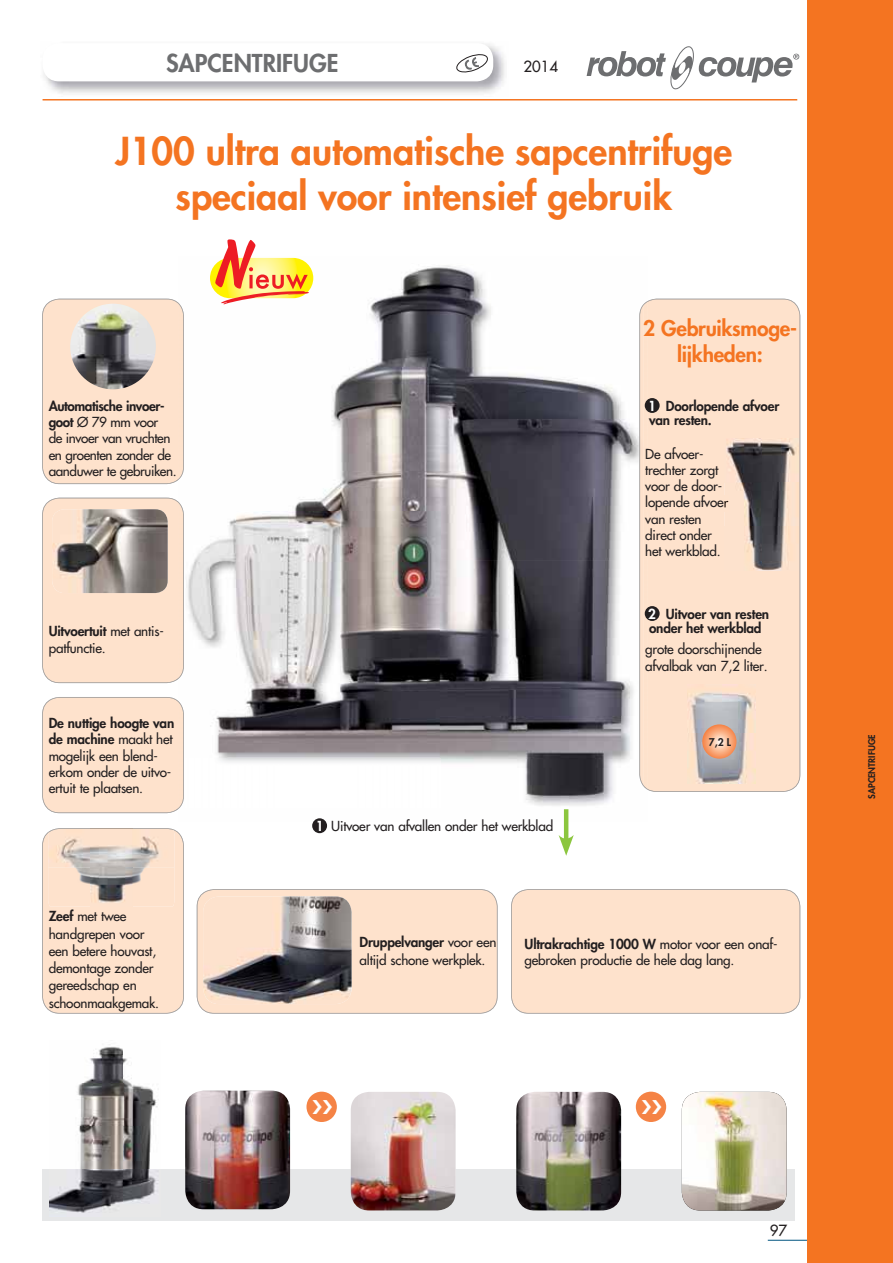
<style>
.page{position:relative;width:893px;height:1263px;background:#fff}
.page>*{position:absolute;margin:0;border:0;box-sizing:border-box;transform-origin:0 0}
.t1{font:800 37.5px/45px "Futura";color:#f47421;text-align:center}
.t2{font:800 24px "Futura";color:#6d6e70}
.t3{font:800 21px/25.2px "Futura";letter-spacing:-.015em;color:#f47421;text-align:center}
.t4{font:15px "Futura";color:#231f20}
.t5{font:13.5px/16.2px "Futura";letter-spacing:-.015em;color:#231f20}
.t6{font:800 13.5px "Futura";letter-spacing:-.015em;color:#231f20}
.t7{font:800 13.5px "Futura";color:#fff}
.t8{font:800 10.35px "Futura";color:#231f20}
.t9{font:800 9px "Futura";color:#231f20}
.s1{font-weight:800}
</style>
<div class="page">
<hr style="left:768px;top:1240px;width:40px;height:1px;background:#005480">
<img style="left:187px;top:265px;width:452px;height:541px">
<img style="left:639px;top:311px;width:5px;height:476px">
<div style="left:648px;top:299px;width:152px;height:492px;background:#fee2cc"></div>
<hr style="left:644px;top:301px;width:4px;height:488px;background:#fee2cc">
<img style="left:640px;top:304px;width:4px;height:482px">
<img style="left:179px;top:702px;width:5px;height:106px">
<div style="left:42px;top:697px;width:137px;height:116px;background:#fee2cc"></div>
<div style="left:511px;top:889px;width:289px;height:125px;background:#fee2cc"></div>
<div style="left:197px;top:889px;width:301px;height:125px;background:#fee2cc"></div>
<div style="left:43px;top:1170px;width:752px;height:51px;background:#e6e7e8"></div>
<img style="left:50px;top:1044px;width:110px;height:169px">
<img style="left:185px;top:1091px;width:105px;height:118px;border-radius:19px">
<div style="left:42px;top:830px;width:142px;height:184px;background:#fee2cc"></div>
<img style="left:48px;top:829px;width:127px;height:77px">
<img style="left:55px;top:828px;width:117px;height:1px">
<img style="left:48px;top:829px;width:126px;height:4px">
<img style="left:203px;top:896px;width:149px;height:108px;border-radius:16px">
<div style="left:42px;top:498px;width:137px;height:185px;background:#fee2cc"></div>
<img style="left:179px;top:503px;width:5px;height:175px">
<img style="left:52px;top:509px;width:116px;height:84px;border-radius:12px">
<img style="left:351px;top:1092px;width:105px;height:118px;border-radius:18px">
<img style="left:516px;top:1092px;width:105px;height:118px;border-radius:18px">
<img style="left:682px;top:1092px;width:105px;height:118px;border-radius:18px">
<div style="left:306px;top:1092px;width:31px;height:30px;background:#f58345;border-radius:50%"></div>
<div style="left:636px;top:1092px;width:30px;height:30px;background:#f58345;border-radius:50%"></div>
<div style="left:645px;top:398px;width:15px;height:15px;background:#231f20;border-radius:50%"></div>
<div style="left:312px;top:818px;width:15px;height:15px;background:#231f20;border-radius:50%"></div>
<div style="left:645px;top:606px;width:15px;height:15px;background:#231f20;border-radius:50%"></div>
<img style="left:724px;top:439px;width:74px;height:131px">
<img style="left:724px;top:495px;width:5px;height:16px">
<svg style="left:724px;top:500px;width:4px;height:8px"></svg>
<img style="left:688px;top:685px;width:67px;height:98px">
<svg style="left:702px;top:724px;width:34px;height:35px"></svg>
<hr style="left:564px;top:809px;width:4px;height:34px;background:#8cc63f">
<svg style="left:559px;top:835px;width:15px;height:21px"></svg>
<div style="left:42px;top:299px;width:137px;height:185px;background:#fee2cc"></div>
<img style="left:179px;top:304px;width:5px;height:175px">
<img style="left:70px;top:304px;width:86px;height:85px;border-radius:50%">
<svg style="left:210px;top:258px;width:103px;height:40px"></svg>
<svg style="left:215px;top:239px;width:95px;height:65px"></svg>
<div style="left:808px;top:0;width:85px;height:1263px;background:#f47421"></div>
<img style="left:43px;top:43px;width:462px;height:51px">
<div style="left:43px;top:43px;width:450px;height:38px;background:#fff;border-radius:16px"></div>
<svg style="left:587px;top:46px;width:212px;height:44px"></svg>
<hr style="left:43px;top:99px;width:754px;height:2px;background:#f47421">
<svg style="left:456px;top:54px;width:32px;height:19px"></svg>
<h2 class="t2" style="left:166px;top:52px;width:174px">SAPCENTRIFUGE</h2>
<p class="t4" style="left:523px;top:59px;width:36px">2014</p>
<h1 class="t1" style="left:115px;top:131px;width:619px">J100 ultra automatische sapcentrifuge speciaal voor intensief gebruik</h1>
<p class="t5" style="left:49px;top:399px;width:129px"><span class="s1">Automatische invoer&shy;goot</span> Ø 79 mm voor<br>de invoer van vruchten en groenten zonder de aanduwer te gebruiken.</p>
<p class="t5" style="left:49px;top:623px;width:117px;line-height:17.2px"><span class="s1">Uitvoertuit</span> met antis&shy;patfunctie.</p>
<p class="t5" style="left:49px;top:716px;width:127px"><span class="s1">De nuttige hoogte van de machine</span> maakt het mogelijk een blend&shy;erkom onder de uitvo&shy;ertuit te plaatsen.</p>
<p class="t5" style="left:49px;top:909px;width:112px;line-height:17.2px"><span class="s1">Zeef</span> met twee handgrepen voor een betere houvast, demontage zonder gereedschap en schoonmaakgemak.</p>
<p class="t7" style="left:316px;top:820px;width:9px">1</p>
<p class="t5" style="left:331px;top:819px;width:223px">Uitvoer van afvallen onder het werkblad</p>
<h3 class="t3" style="left:643px;top:318px;width:155px">2 Gebruiksmoge&shy;lijkheden:</h3>
<p class="t6" style="left:666px;top:399px;width:115px">Doorlopende afvoer</p>
<p class="t7" style="left:648px;top:399px;width:9px">1</p>
<p class="t6" style="left:649px;top:414px;width:64px">van resten.</p>
<p class="t5" style="left:645px;top:447px;width:85px">De afvoer&shy;trechter zorgt voor de door&shy;lopende afvoer van resten direct onder het werkblad.</p>
<p class="t7" style="left:648px;top:607px;width:9px">2</p>
<p class="t6" style="left:666px;top:607px;width:105px">Uitvoer van resten</p>
<p class="t6" style="left:649px;top:622px;width:114px">onder het werkblad</p>
<p class="t5" style="left:645px;top:642px;width:124px">grote doorschijnende afvalbak van 7,2 liter.</p>
<p class="t8" style="left:709px;top:737px;width:24px">7,2 L</p>
<p class="t5" style="left:360px;top:935px;width:138px;line-height:17.2px"><span class="s1">Druppelvanger</span> voor een altijd schone werkplek.</p>
<p class="t5" style="left:525px;top:936px;width:254px"><span class="s1">Ultrakrachtige 1000 W</span> motor voor een onaf&shy;gebroken productie de hele dag lang.</p>
<p class="t9" style="left:868px;top:799px;width:66px;rotate:-90deg">SAPCENTRIFUGE</p>
<p class="t4" style="left:770px;top:1223px;width:19px">97</p>
</div>
